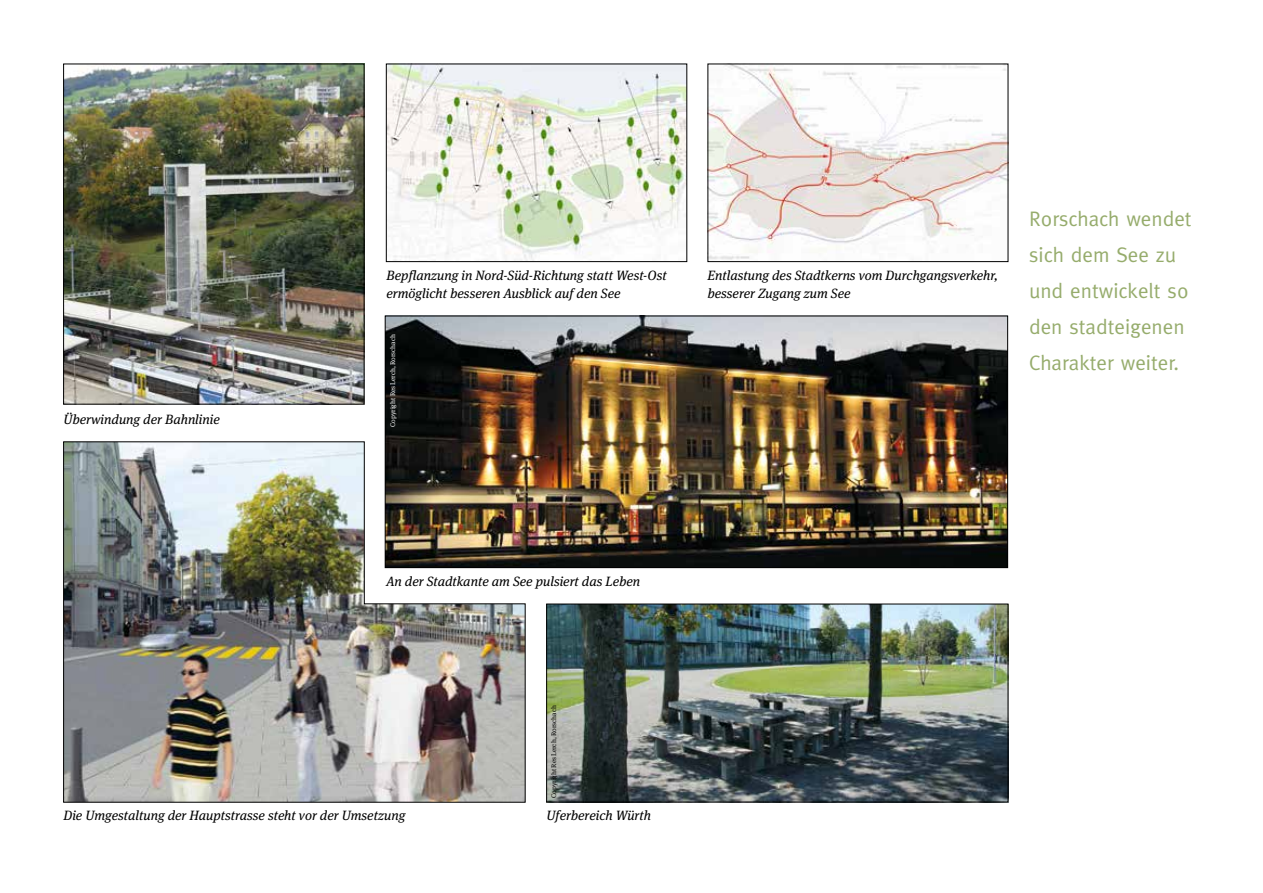
<style>
.page{position:relative;width:1263px;height:893px;background:#fff}
.page>*{position:absolute;margin:0;border:0;box-sizing:border-box;transform-origin:0 0}
.t1{font:21px/36px "Meta Plus";color:#96ac6c}
.t2{font:italic 13.5px/18px "Meta Serif Pro";color:#000}
.t3{font:6.75px "Meta Serif Pro";color:#fff}
.t4{font:6.75px "Meta Serif Pro";color:#000}
</style>
<div class="page">
<img style="left:388px;top:66px;width:297px;height:194px">
<div style="left:386px;top:64px;width:301px;height:198px;border:1px solid #000"></div>
<img style="left:548px;top:606px;width:458px;height:194px">
<div style="left:546px;top:604px;width:462px;height:198px;border:1px solid #000"></div>
<img style="left:710px;top:66px;width:296px;height:194px">
<div style="left:708px;top:64px;width:300px;height:198px;border:1px solid #000"></div>
<img style="left:387px;top:318px;width:619px;height:248px">
<img style="left:63px;top:441px;width:462px;height:362px">
<img style="left:65px;top:66px;width:297px;height:336px">
<div style="left:63px;top:64px;width:301px;height:340px;border:1px solid #000"></div>
<p class="t2" style="left:63px;top:409px;width:158px">Überwindung der Bahnlinie</p>
<p class="t2" style="left:386px;top:265px;width:282px">Bepflanzung in Nord-Süd-Richtung statt West-Ost ermöglicht besseren Ausblick auf den See</p>
<p class="t3" style="left:388px;top:427px;width:94px;rotate:-90deg">Copyright Res Lerch, Rorschach</p>
<p class="t2" style="left:707px;top:265px;width:292px">Entlastung des Stadtkerns vom Durchgangsverkehr, besserer Zugang zum See</p>
<h1 class="t1" style="left:1029px;top:200px;width:164px">Rorschach wendet sich dem See zu und entwickelt so den stadteigenen<br>Charakter weiter.</h1>
<p class="t2" style="left:386px;top:571px;width:256px">An der Stadtkante am See pulsiert das Leben</p>
<p class="t4" style="left:549px;top:798px;width:94px;rotate:-90deg">Copyright Res Lerch, Rorschach</p>
<p class="t2" style="left:63px;top:805px;width:343px">Die Umgestaltung der Hauptstrasse steht vor der Umsetzung</p>
<p class="t2" style="left:546px;top:805px;width:106px">Uferbereich Würth</p>
</div>
